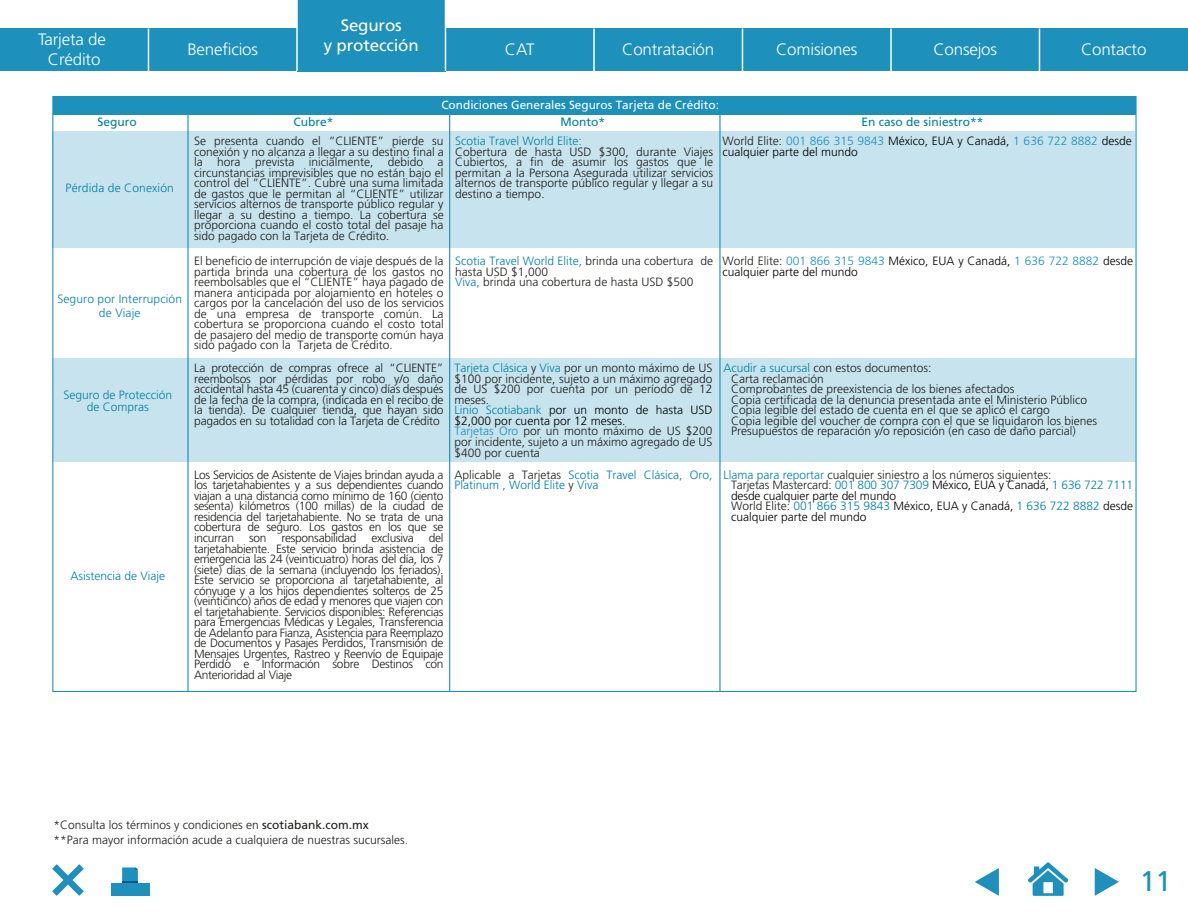
<style>
.page{position:relative;width:1188px;height:918px;background:#fff}
.page>*{position:absolute;margin:0;border:0;box-sizing:border-box;transform-origin:0 0}
.t1{font:28.5px "Frutiger";color:#1d90bc}
.t2{font:300 16.5px/19.8px "Frutiger";letter-spacing:-.01em;color:#fff;text-align:center}
.t3{font:16.5px/19.8px "Frutiger";letter-spacing:-.01em;color:#fff;text-align:center}
.t4{font:300 12px/10.5px "Frutiger";color:#1d1d1b;text-align:justify}
.t5{font:300 12px/10.5px "Frutiger";color:#000}
.t6{font:300 12px/10.5px "Frutiger";color:#0080a3;text-align:center}
.t7{font:12px "Frutiger";color:#0080a3}
.t8{font:11.85px "Frutiger";color:#fff}
.s1{color:#1d1d1b}
.s2{color:#1d90bc}
.s3{color:#0080a3}
.s4{color:#000}
.s5{font-weight:400}
.s6{color:#58595b}
</style>
<div class="page">
<div style="left:0;top:29px;width:148px;height:42px;background:#1d90bc"></div>
<div style="left:148px;top:29px;width:149px;height:42px;background:#1d90bc"></div>
<div style="left:297px;top:0;width:149px;height:71px;background:#1d90bc"></div>
<div style="left:446px;top:29px;width:148px;height:42px;background:#1d90bc"></div>
<div style="left:594px;top:29px;width:148px;height:42px;background:#1d90bc"></div>
<div style="left:742px;top:29px;width:149px;height:42px;background:#1d90bc"></div>
<div style="left:891px;top:29px;width:149px;height:42px;background:#1d90bc"></div>
<div style="left:1040px;top:29px;width:148px;height:42px;background:#1d90bc"></div>
<hr style="left:148px;top:29px;width:1px;height:42px;background:#fff">
<hr style="left:296px;top:0;width:2px;height:71px;background:#fff">
<hr style="left:445px;top:0;width:1px;height:71px;background:#fff">
<hr style="left:593px;top:29px;width:2px;height:42px;background:#fff">
<hr style="left:742px;top:29px;width:1px;height:42px;background:#fff">
<hr style="left:890px;top:29px;width:2px;height:42px;background:#fff">
<hr style="left:1039px;top:29px;width:1px;height:42px;background:#fff">
<svg style="left:1095px;top:868px;width:24px;height:28px"></svg>
<svg style="left:975px;top:868px;width:24px;height:28px"></svg>
<div style="left:111px;top:883px;width:38px;height:13px;background:#1d90bc"></div>
<svg style="left:122px;top:867px;width:16px;height:16px"></svg>
<svg style="left:52px;top:864px;width:32px;height:32px"></svg>
<svg style="left:1028px;top:862px;width:40px;height:34px"></svg>
<div style="left:53px;top:358px;width:1083px;height:104px;background:#c7e3ee"></div>
<hr style="left:188px;top:113px;width:1px;height:578px;background:#0080a3">
<hr style="left:449px;top:113px;width:1px;height:578px;background:#0080a3">
<hr style="left:720px;top:113px;width:1px;height:578px;background:#0080a3">
<div style="left:53px;top:97px;width:1083px;height:18px;background:#1d90bc"></div>
<div style="left:52px;top:131px;width:1083px;height:116px;background:#c7e3ee"></div>
<h2 class="t3" style="left:324px;top:15px;width:96px">Seguros<br>y protección</h2>
<h2 class="t2" style="left:38px;top:29px;width:69px">Tarjeta de<br>Crédito</h2>
<h2 class="t2" style="left:187px;top:39px;width:72px">Beneficios</h2>
<h2 class="t2" style="left:505px;top:39px;width:31px">CAT</h2>
<h2 class="t2" style="left:622px;top:39px;width:94px">Contratación</h2>
<h2 class="t2" style="left:776px;top:39px;width:83px">Comisiones</h2>
<p class="t8" style="left:441px;top:98px;width:279px">Condiciones Generales Seguros Tarjeta de Crédito:</p>
<h2 class="t2" style="left:933px;top:39px;width:65px">Consejos</h2>
<h2 class="t2" style="left:1081px;top:39px;width:67px">Contacto</h2>
<p class="t7" style="left:97px;top:115px;width:41px">Seguro</p>
<p class="t7" style="left:294px;top:115px;width:42px">Cubre*</p>
<p class="t7" style="left:561px;top:115px;width:46px">Monto*</p>
<p class="t7" style="left:862px;top:115px;width:124px">En caso de siniestro**</p>
<p class="t6" style="left:66px;top:183px;width:110px">Pérdida de Conexión</p>
<p class="t6" style="left:57px;top:291px;width:126px;line-height:14.4px">Seguro por Interrupción de Viaje</p>
<p class="t6" style="left:63px;top:389px;width:110px;line-height:12px">Seguro de Protección de Compras</p>
<p class="t6" style="left:70px;top:571px;width:96px">Asistencia de Viaje</p>
<p class="t4" style="left:194px;top:136px;width:251px">Se presenta cuando el “CLIENTE” pierde su conexión y no alcanza a llegar a su destino final a la hora prevista inicialmente, debido a circunstancias imprevisibles que no están bajo el control del ”CLIENTE”. Cubre una suma limitada de gastos que le permitan al “CLIENTE” utilizar servicios alternos de transporte público regular y llegar a su destino a tiempo. La cobertura se proporciona cuando el costo total del pasaje ha sido pagado con la Tarjeta de Crédito.</p>
<p class="t6" style="left:455px;top:136px;width:128px">Scotia Travel World Elite:</p>
<p class="t4" style="left:455px;top:146px;width:259px">Cobertura de hasta USD $300, durante Viajes Cubiertos, a fin de asumir los gastos que le permitan a la Persona Asegurada utilizar servicios alternos de transporte público regular y llegar a su destino a tiempo.</p>
<p class="t5" style="left:723px;top:136px;width:411px"><span class="s1">World Elite:</span> <span class="s2">001 866 315 9843</span> México, EUA y Canadá, <span class="s2">1 636 722 8882</span> desde cualquier parte del mundo</p>
<p class="t4" style="left:194px;top:256px;width:251px">El beneficio de interrupción de viaje después de la partida brinda una cobertura de los gastos no reembolsables que el “CLIENTE” haya pagado de manera anticipada por alojamiento en hoteles o cargos por la cancelación del uso de los servicios de una empresa de transporte común. La cobertura se proporciona cuando el costo total de pasajero del medio de transporte común haya sido pagado con la Tarjeta de Crédito.</p>
<p class="t4" style="left:455px;top:256px;width:259px;text-align:left"><span class="s3">Scotia Travel World Elite,</span> brinda una cobertura de hasta USD $1,000<br><span class="s3">Viva,</span> brinda una cobertura de hasta USD $500</p>
<p class="t5" style="left:723px;top:256px;width:412px"><span class="s1">World Elite:</span> <span class="s2">001 866 315 9843</span> México, EUA y Canadá, <span class="s2">1 636 722 8882</span> desde cualquier parte del mundo</p>
<p class="t4" style="left:194px;top:363px;width:251px">La protección de compras ofrece al “CLIENTE” reembolsos por pérdidas por robo y/o daño accidental hasta 45 (cuarenta y cinco) días después de la fecha de la compra, (indicada en el recibo de la tienda). De cualquier tienda, que hayan sido pagados en su totalidad con la Tarjeta de Crédito</p>
<p class="t4" style="left:455px;top:363px;width:259px;text-align:left"><span class="s3">Tarjeta Clásica</span> y <span class="s3">Viva</span> por un monto máximo de US $100 por incidente, sujeto a un máximo agregado de US $200 por cuenta por un período de 12 meses.<br><span class="s3">Linio Scotiabank</span> <span class="s4">por un monto de hasta USD $2,000 por cuenta por 12 meses.<br></span><span class="s2">Tarjetas Oro</span> por un monto máximo de US $200 por incidente, sujeto a un máximo agregado de US $400 por cuenta</p>
<p class="t4" style="left:731px;top:363px;width:368px;text-align:left;text-indent:-8px"><span class="s3">Acudir a sucursal</span> con estos documentos:<br>Carta reclamación<br>Comprobantes de preexistencia de los bienes afectados<br>Copia certificada de la denuncia presentada ante el Ministerio Público Copia legible del estado de cuenta en el que se aplicó el cargo<br>Copia legible del voucher de compra con el que se liquidaron los bienes Presupuestos de reparación y/o reposición (en caso de daño parcial)</p>
<p class="t5" style="left:731px;top:469px;width:404px;text-indent:-8px"><span class="s3">Llama para reportar</span> <span class="s1">cualquier siniestro a los números siguientes:<br>Tarjetas Mastercard:</span> <span class="s3">001 800 307 7309</span> México, EUA y Canadá, <span class="s3">1 636 722 7111 </span>desde cualquier parte del mundo<br><span class="s1">World Elite:</span> <span class="s3">001 866 315 9843</span> México, EUA y Canadá, <span class="s3">1 636 722 8882</span> desde cualquier parte del mundo</p>
<p class="t6" style="left:455px;top:469px;width:259px;text-align:left"><span class="s1">Aplicable a Tarjetas</span> Scotia Travel Clásica, Oro,<br>Platinum , World Elite <span class="s1">y</span> Viva</p>
<p class="t4" style="left:194px;top:469px;width:251px">Los Servicios de Asistente de Viajes brindan ayuda a los tarjetahabientes y a sus dependientes cuando viajan a una distancia como mínimo de 160 (ciento sesenta) kilómetros (100 millas) de la ciudad de residencia del tarjetahabiente. No se trata de una cobertura de seguro. Los gastos en los que se incurran son responsabilidad exclusiva del tarjetahabiente. Este servicio brinda asistencia de emergencia las 24 (veinticuatro) horas del día, los 7 (siete) días de la semana (incluyendo los feriados).<br>Este servicio se proporciona al tarjetahabiente, al cónyuge y a los hijos dependientes solteros de 25 (veinticinco) años de edad y menores que viajen con el tarjetahabiente. Servicios disponibles: Referencias para Emergencias Médicas y Legales, Transferencia de Adelanto para Fianza, Asistencia para Reemplazo de Documentos y Pasajes Perdidos, Transmisión de Mensajes Urgentes, Rastreo y Reenvío de Equipaje Perdido e Información sobre Destinos con Anterioridad al Viaje</p>
<p class="t4" style="left:54px;top:818px;width:356px;line-height:14.4px">*Consulta los términos y condiciones en <span class="s5">scotiabank.com.mx<br></span>**Para mayor información acude a cualquiera de nuestras sucursales<span class="s6">.</span></p>
<h1 class="t1" style="left:1140px;top:864px;width:33px">11</h1>
</div>
